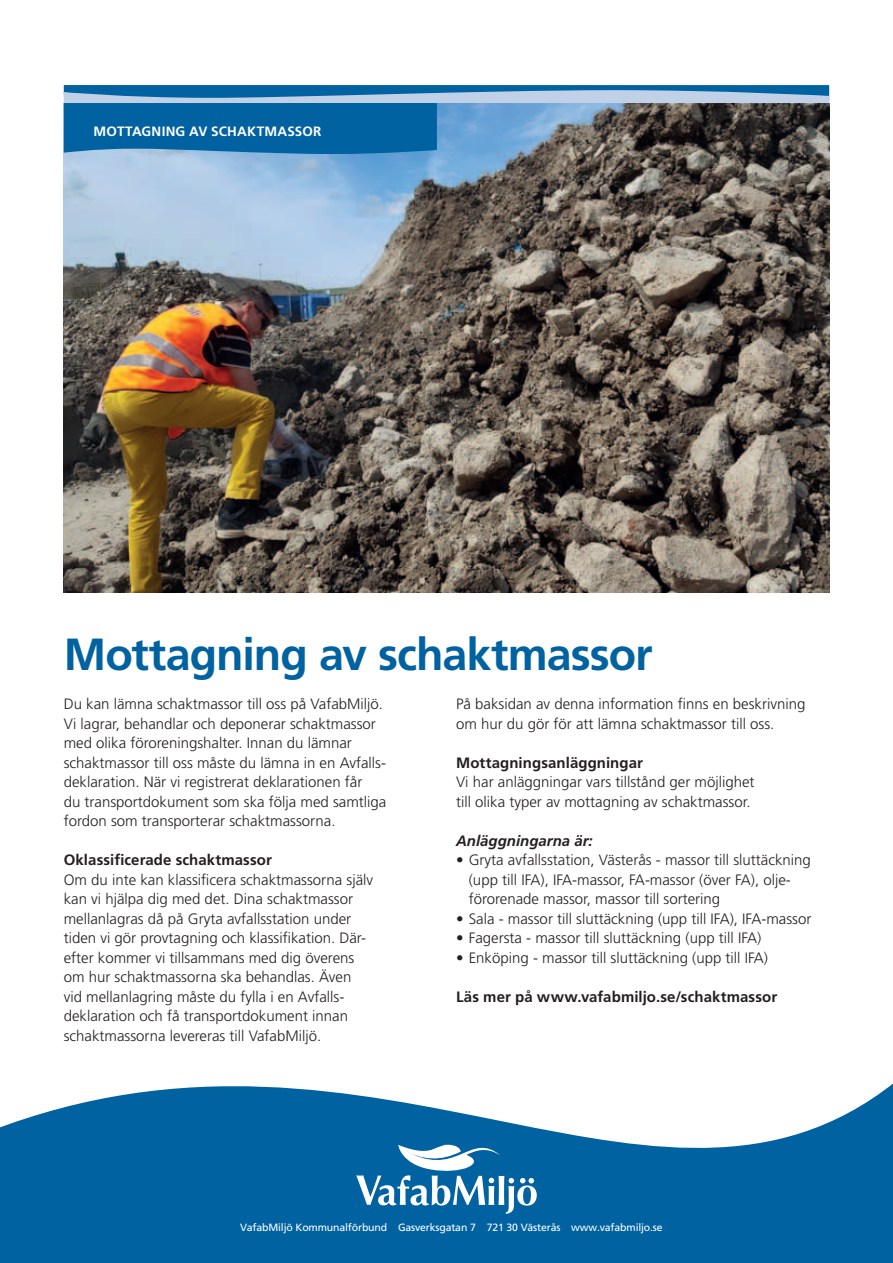
<style>
.page{position:relative;width:893px;height:1263px;background:#fff}
.page>*{position:absolute;margin:0;border:0;box-sizing:border-box;transform-origin:0 0}
.t1{font:700 45px "Frutiger LT Std";letter-spacing:-.025em;color:#0062a1}
.t2{font:300 15px/19.5px "Frutiger LT Std";color:#231f20}
.t3{font:700 15px "Frutiger LT Std";letter-spacing:.005em;color:#231f20}
.t4{font:italic 700 15px "Frutiger LT Std";color:#231f20}
.t5{font:700 13.5px "Frutiger LT Std";letter-spacing:.015em;color:#fff}
.t6{font:10.5px "Frutiger LT Std";letter-spacing:-.015em;color:#fff}
</style>
<div class="page">
<svg style="left:0;top:1083px;width:893px;height:180px;fill:#0062a1"></svg>
<svg style="left:356px;top:1129px;width:181px;height:85px"></svg>
<img style="left:64px;top:154px;width:765px;height:438px">
<svg style="left:64px;top:85px;width:765px;height:69px;background:#3e749a"></svg>
<p class="t5" style="left:94px;top:123px;width:229px">mottagning av schaktmasso r</p>
<h1 class="t1" style="left:64px;top:628px;width:590px">Mottagning av schaktmassor</h1>
<p class="t2" style="left:64px;top:694px;width:324px">Du kan lämna schaktmassor till oss på VafabMiljö.<br>Vi lagrar, behandlar och deponerar schaktmassor med olika föroreningshalter. Innan du lämnar schaktmassor till oss måste du lämna in en Avfalls&shy;deklaration. När vi registrerat deklarationen får<br>du transportdokument som ska följa med samtliga fordon som transporterar schaktmassorna.</p>
<p class="t3" style="left:64px;top:851px;width:210px">Oklassificerade schaktmassor</p>
<p class="t2" style="left:64px;top:870px;width:311px">Om du inte kan klassificera schaktmassorna själv kan vi hjälpa dig med det. Dina schaktmassor mellanlagras då på Gryta avfallsstation under tiden vi gör provtagning och klassifikation. Där-- efter kommer vi tillsammans med dig överens om hur schaktmassorna ska behandlas. Även vid mellanlagring måste du fylla i en Avfalls&shy;deklaration och få transportdokument innan schaktmassorna levereras till VafabMiljö.</p>
<p class="t2" style="left:456px;top:694px;width:351px">På baksidan av denna information finns en beskrivning om hur du gör för att lämna schaktmassor till oss.</p>
<p class="t3" style="left:456px;top:754px;width:188px">Mottagningsanläggningar</p>
<p class="t2" style="left:456px;top:772px;width:300px">Vi har anläggningar vars tillstånd ger möjlighet till olika typer av mottagning av schaktmassor.</p>
<p class="t4" style="left:456px;top:832px;width:138px">Anläggningarna är:</p>
<p class="t2" style="left:469px;top:850px;width:344px;text-indent:-13px">• Gryta avfallsstation, Västerås - massor till sluttäckning (upp till IFA), IFA-massor, FA-massor (över FA), olje&shy;förorenade massor, massor till sortering</p>
<p class="t2" style="left:456px;top:909px;width:357px">• Sala - massor till sluttäckning (upp till IFA), IFA-massor</p>
<p class="t2" style="left:456px;top:928px;width:307px">• Fagersta - massor till sluttäckning (upp till IFA)</p>
<p class="t2" style="left:456px;top:948px;width:313px">• Enköping - massor till sluttäckning (upp till IFA)</p>
<p class="t3" style="left:456px;top:988px;width:323px">Läs mer på www.vafabmiljo.se/schaktmassor</p>
<p class="t6" style="left:240px;top:1221px;width:424px">VafabMiljö Kommunalförbund Gasverksgatan 7 721 30 Västerås www.vafabmiljo.se</p>
</div>
